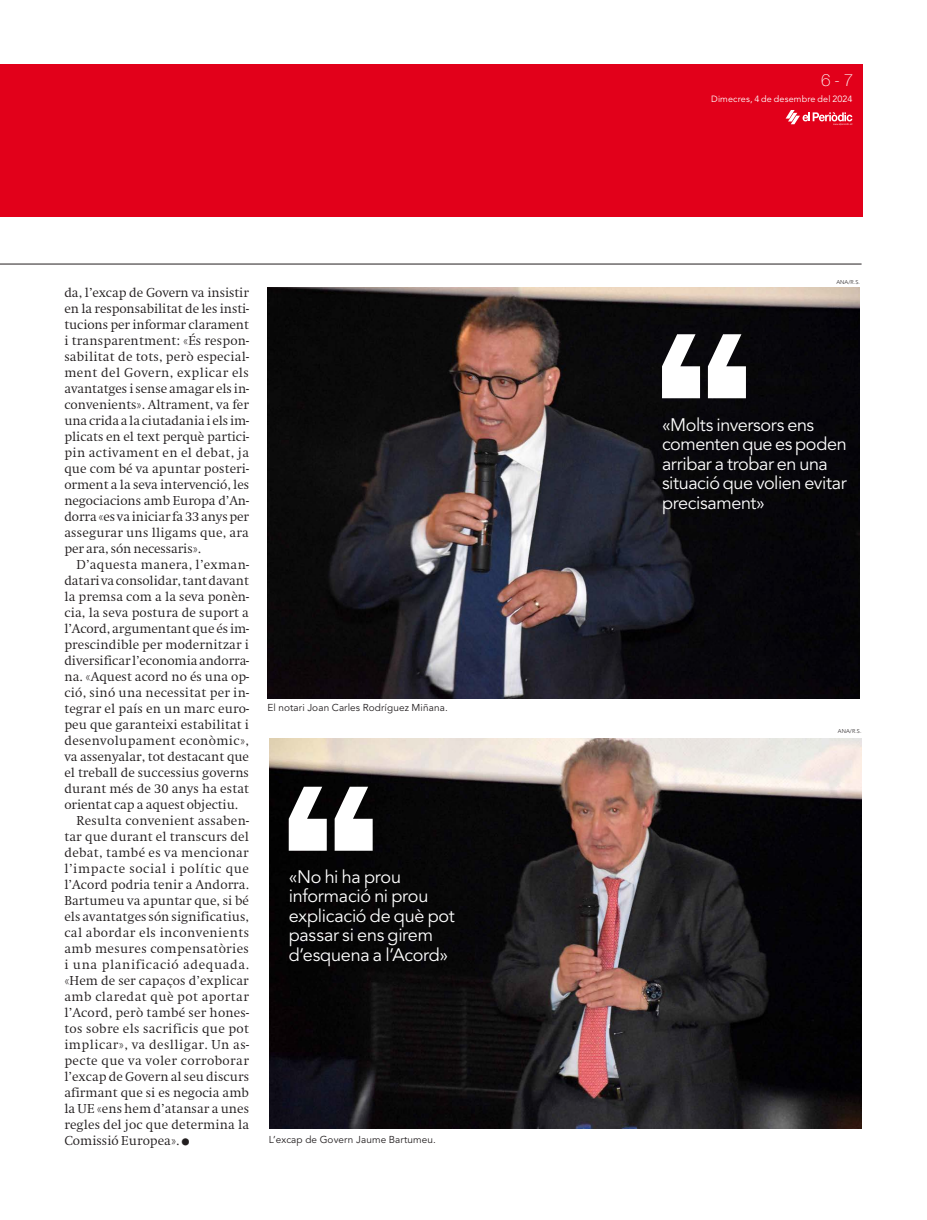
<style>
.page{position:relative;width:927px;height:1220px;background:#fff}
.page>*{position:absolute;margin:0;border:0;box-sizing:border-box;transform-origin:0 0}
.t1{font:18px/19.5px "Avenir LT Std";letter-spacing:-.02em;color:#fff}
.t2{font:100 17px "Helvetica Neue LT Std";color:#fff}
.t3{font:300 12.5px/16px "Swift ND Std";letter-spacing:.01em;color:#231f20;text-align:justify}
.t4{font:300 12.5px "Swift ND Std";letter-spacing:-.01em;color:#231f20}
.t5{font:300 12.5px "Swift ND Std";letter-spacing:.03em;color:#231f20}
.t6{font:300 12.5px "Swift ND Std";letter-spacing:.035em;color:#231f20}
.t7{font:300 12.5px "Swift ND Std";letter-spacing:.045em;color:#231f20}
.t8{font:300 12.5px "Swift ND Std";letter-spacing:.05em;color:#231f20}
.t9{font:10px "Avenir LT Std";letter-spacing:.01em;color:#231f20}
.t10{font:9px "Avenir LT Std";letter-spacing:.02em;color:#fff}
.t11{font:300 5.5px "Avenir LT Std";letter-spacing:.015em;color:#231f20}
</style>
<div class="page">
<div style="left:0;top:64px;width:862px;height:153px;background:#e2001a"></div>
<svg style="left:785px;top:110px;width:67px;height:15px"></svg>
<hr style="left:0;top:264px;width:861px;height:1px;background:#231f20">
<img style="left:269px;top:738px;width:592px;height:391px">
<svg style="left:289px;top:787px;width:84px;height:64px"></svg>
<img style="left:267px;top:288px;width:593px;height:410px">
<svg style="left:662px;top:334px;width:84px;height:64px"></svg>
<p class="t3" style="left:64px;top:285px;width:186px">da, l’excap de Govern va insistir en la responsabilitat de les insti&shy;tucions per informar clarament i transparentment: «És respon&shy;sabilitat de tots, però especial&shy;ment del Govern, explicar els avantatges i sense amagar els in&shy;convenients». Altrament, va fer una crida a la ciutadania i els im&shy;plicats en el text perquè partici&shy;pin activament en el debat, ja que com bé va apuntar posteri&shy;orment a la seva intervenció, les negociacions amb Europa d’An&shy;dorra «es va iniciar fa 33 anys per assegurar uns lligams que, ara per ara, són necessaris».</p>
<p class="t3" style="left:76px;top:557px;width:174px">D’aquesta manera, l’exman-</p>
<p class="t4" style="left:64px;top:573px;width:186px">datari va consolidar, tant davant</p>
<p class="t3" style="left:64px;top:589px;width:186px">la premsa com a la seva ponèn-</p>
<p class="t3" style="left:64px;top:605px;width:186px">cia, la seva postura de suport a</p>
<p class="t4" style="left:64px;top:621px;width:186px">l’Acord, argumentant que és im-</p>
<p class="t3" style="left:64px;top:637px;width:186px">prescindible per modernitzar i</p>
<p class="t4" style="left:64px;top:653px;width:186px">diversificar l’economia andorra-</p>
<p class="t3" style="left:64px;top:669px;width:186px">na. «Aquest acord no és una op-</p>
<p class="t3" style="left:64px;top:685px;width:186px">ció, sinó una necessitat per in-</p>
<p class="t3" style="left:64px;top:701px;width:186px">tegrar el país en un marc euro-</p>
<p class="t3" style="left:64px;top:717px;width:186px">peu que garanteixi estabilitat i</p>
<p class="t3" style="left:64px;top:733px;width:186px">desenvolupament econòmic»,</p>
<p class="t3" style="left:64px;top:749px;width:186px">va assenyalar, tot destacant que</p>
<p class="t3" style="left:64px;top:765px;width:186px">el treball de successius governs</p>
<p class="t3" style="left:64px;top:781px;width:186px">durant més de 30 anys ha estat</p>
<p class="t4" style="left:64px;top:797px;width:175px">orientat cap a aquest objectiu.</p>
<p class="t3" style="left:76px;top:813px;width:174px">Resulta convenient assaben-</p>
<p class="t3" style="left:64px;top:829px;width:186px">tar que durant el transcurs del</p>
<p class="t3" style="left:64px;top:845px;width:186px">debat, també es va mencionar</p>
<p class="t7" style="left:64px;top:861px;width:186px">l’impacte social i polític que</p>
<p class="t3" style="left:64px;top:877px;width:186px">l’Acord podria tenir a Andorra.</p>
<p class="t3" style="left:64px;top:893px;width:186px">Bartumeu va apuntar que, si bé</p>
<p class="t3" style="left:64px;top:909px;width:186px">els avantatges són significatius,</p>
<p class="t5" style="left:64px;top:925px;width:186px">cal abordar els inconvenients</p>
<p class="t3" style="left:64px;top:941px;width:186px">amb mesures compensatòries</p>
<p class="t8" style="left:64px;top:957px;width:186px">i una planificació adequada.</p>
<p class="t3" style="left:64px;top:973px;width:186px">«Hem de ser capaços d’explicar</p>
<p class="t6" style="left:64px;top:989px;width:186px">amb claredat què pot aportar</p>
<p class="t3" style="left:64px;top:1005px;width:186px">l’Acord, però també ser hones-</p>
<p class="t3" style="left:64px;top:1021px;width:186px">tos sobre els sacrificis que pot</p>
<p class="t6" style="left:64px;top:1037px;width:186px">implicar», va deslligar. Un as-</p>
<p class="t5" style="left:64px;top:1053px;width:186px">pecte que va voler corroborar</p>
<p class="t3" style="left:64px;top:1069px;width:186px">l’excap de Govern al seu discurs</p>
<p class="t3" style="left:64px;top:1085px;width:186px">afirmant que si es negocia amb</p>
<p class="t3" style="left:64px;top:1101px;width:186px">la UE «ens hem d’atansar a unes</p>
<p class="t3" style="left:64px;top:1117px;width:186px">regles del joc que determina la</p>
<p class="t3" style="left:64px;top:1133px;width:116px">Comissió Europea».</p>
<p class="t9" style="left:267px;top:702px;width:182px">El notari Joan Carles Rodríguez Miñana.</p>
<h1 class="t1" style="left:289px;top:867px;width:168px">«No hi ha prou informació ni prou explicació de què pot passar si ens girem d’esquena a l’Acord»</h1>
<p class="t9" style="left:269px;top:1133px;width:168px">L’excap de Govern Jaume Bartumeu.</p>
<h2 class="t2" style="left:821px;top:70px;width:33px">6 - 7</h2>
<p class="t10" style="left:711px;top:94px;width:143px">Dimecres, 4 de desembre del 2024</p>
<p class="t11" style="left:836px;top:278px;width:25px">ANA/R.S.</p>
<h1 class="t1" style="left:662px;top:415px;width:186px">«Molts inversors ens comenten que es poden arribar a trobar en una situació que volien evitar precisament»</h1>
<p class="t11" style="left:838px;top:727px;width:25px">ANA/R.S.</p>
</div>
